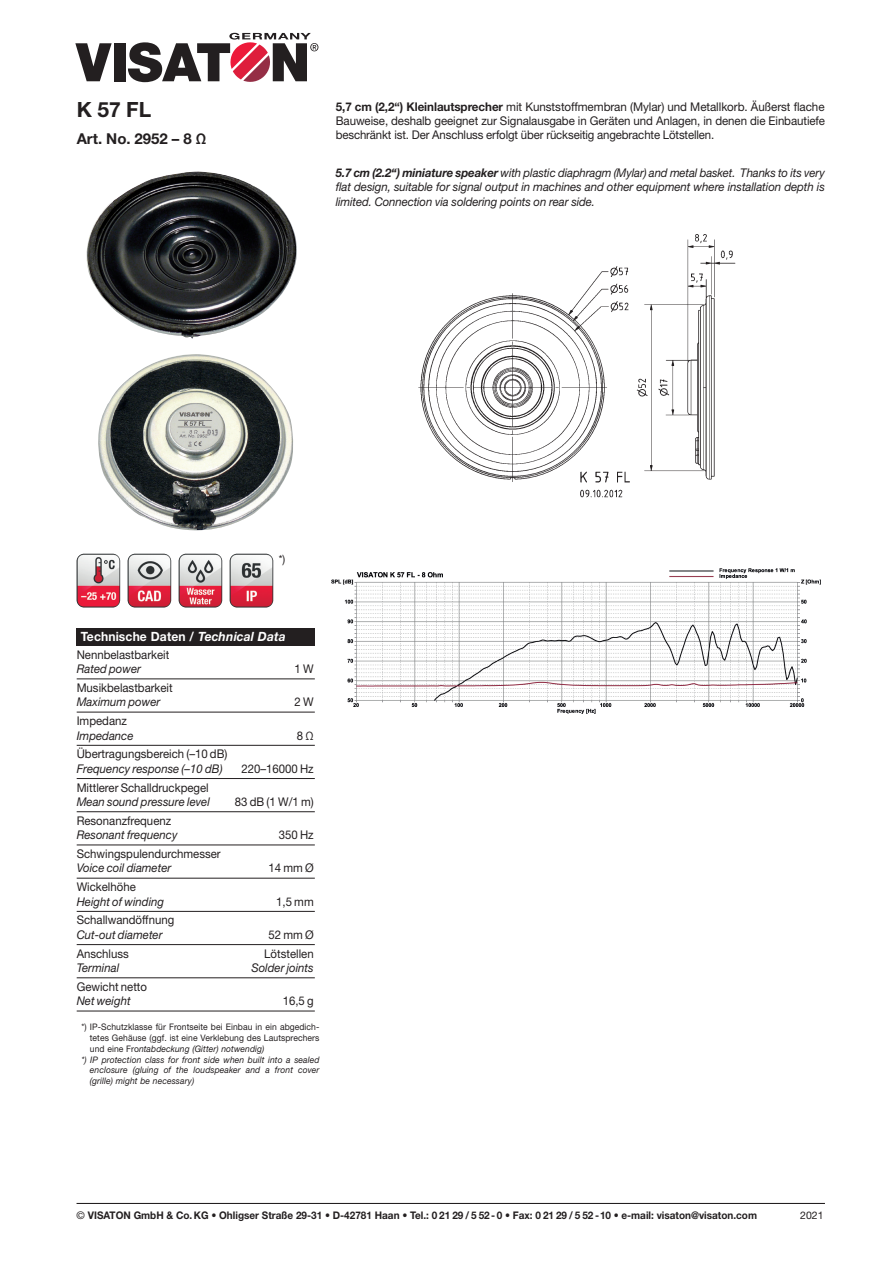
<style>
.page{position:relative;width:893px;height:1263px;background:#fff}
.page>*{position:absolute;margin:0;border:0;box-sizing:border-box;transform-origin:0 0}
.t1{font:700 21px "Helvetica Neue LT Std";color:#231f20}
.t2{font:700 15px "Helvetica Neue LT Std";color:#231f20}
.t3{font:700 12.75px "Helvetica Neue LT Std";letter-spacing:.01em;color:#fff;scale:.95 1}
.t4{font:italic 12px/14.4px "Helvetica Neue LT Std";color:#231f20;text-align:justify;scale:.95 1}
.t5{font:12px "Helvetica Neue LT Std";color:#231f20;scale:.95 1}
.t6{font:12px/14.4px "Helvetica Neue LT Std";color:#231f20;text-align:justify}
.t7{font:11.25px "Helvetica Neue LT Std";color:#231f20;scale:.95 1}
.t8{font:700 10.5px "Helvetica Neue LT Std";color:#231f20;scale:.95 1}
.t9{font:10.5px "Helvetica Neue LT Std";color:#231f20}
.t10{font:italic 9px "Helvetica Neue LT Std";letter-spacing:.01em;color:#231f20;scale:.95 1}
.t11{font:9px "Helvetica Neue LT Std";letter-spacing:.01em;color:#231f20;scale:.95 1}
.s1{font-weight:700}
.s2{font-style:italic}
.s3{font-style:normal}
.s4{font-weight:400}
</style>
<div class="page">
<svg style="left:75px;top:43px;width:37px;height:38px"></svg>
<div style="left:114px;top:43px;width:11px;height:38px;background:#231f20"></div>
<svg style="left:128px;top:33px;width:190px;height:50px"></svg>
<hr style="left:77px;top:1203px;width:748px;height:1px;background:#231f20">
<div style="left:77px;top:629px;width:238px;height:17px;background:#231f20"></div>
<hr style="left:77px;top:679px;width:238px;height:1px;background:#231f20">
<hr style="left:77px;top:712px;width:238px;height:1px;background:#231f20">
<hr style="left:77px;top:745px;width:238px;height:1px;background:#231f20">
<hr style="left:77px;top:778px;width:238px;height:1px;background:#231f20">
<hr style="left:77px;top:811px;width:238px;height:1px;background:#231f20">
<hr style="left:77px;top:845px;width:238px;height:1px;background:#231f20">
<hr style="left:77px;top:878px;width:238px;height:1px;background:#231f20">
<hr style="left:77px;top:911px;width:238px;height:1px;background:#231f20">
<hr style="left:77px;top:944px;width:238px;height:1px;background:#231f20">
<hr style="left:77px;top:977px;width:238px;height:1px;background:#231f20">
<hr style="left:77px;top:1011px;width:238px;height:1px;background:#231f20">
<img style="left:77px;top:554px;width:43px;height:53px">
<img style="left:128px;top:554px;width:43px;height:53px">
<img style="left:179px;top:554px;width:43px;height:53px">
<img style="left:230px;top:554px;width:43px;height:53px">
<img style="left:87px;top:172px;width:210px;height:166px">
<img style="left:98px;top:354px;width:195px;height:177px">
<img style="left:418px;top:234px;width:318px;height:264px">
<img style="left:332px;top:568px;width:489px;height:145px">
<h1 class="t1" style="left:77px;top:97px;width:76px">K 57 FL</h1>
<p class="t2" style="left:77px;top:129px;width:131px">Art. No. 2952 – 8 Ω</p>
<p class="t6" style="left:336px;top:99px;width:491px"><span class="s1">5,7 cm (2,2“) Kleinlautsprecher</span> mit Kunststoffmembran (Mylar) und Metallkorb. Äußerst flache Bauweise, deshalb geeignet zur Signalausgabe in Geräten und Anlagen, in denen die Einbautiefe beschränkt ist. Der Anschluss erfolgt über rückseitig angebrachte Lötstellen.</p>
<p class="t4" style="left:336px;top:165px;width:516px"><span class="s1">5.7 cm (2.2“) miniature speaker</span> with plastic diaphragm (Mylar) and metal basket. Thanks to its very flat design, suitable for signal output in machines and other equipment where installation depth is limited. Connection via soldering points on rear side.</p>
<p class="t7" style="left:279px;top:552px;width:8px">*)</p>
<p class="t3" style="left:81px;top:628px;width:217px">Technische Daten / <span class="s2">Technical Data</span></p>
<p class="t5" style="left:77px;top:647px;width:99px">Nennbelastbarkeit</p>
<p class="t4" style="left:77px;top:661px;width:69px">Rated power</p>
<p class="t5" style="left:295px;top:662px;width:22px">1 W</p>
<p class="t5" style="left:77px;top:680px;width:103px">Musikbelastbarkeit</p>
<p class="t4" style="left:77px;top:695px;width:90px">Maximum power</p>
<p class="t5" style="left:295px;top:695px;width:22px">2 W</p>
<p class="t5" style="left:77px;top:714px;width:54px">Impedanz</p>
<p class="t4" style="left:77px;top:728px;width:61px">Impedance</p>
<p class="t5" style="left:297px;top:728px;width:19px">8 Ω</p>
<p class="t5" style="left:77px;top:747px;width:160px">Übertragungsbereich (–10 dB)</p>
<p class="t4" style="left:77px;top:761px;width:155px">Frequency response (–10 dB)</p>
<p class="t5" style="left:241px;top:761px;width:78px">220–16000 Hz</p>
<p class="t5" style="left:77px;top:780px;width:141px">Mittlerer Schalldruckpegel</p>
<p class="t4" style="left:77px;top:794px;width:142px">Mean sound pressure level</p>
<p class="t5" style="left:235px;top:794px;width:84px">83 dB (1 W/1 m)</p>
<p class="t5" style="left:77px;top:813px;width:101px">Resonanzfrequenz</p>
<p class="t4" style="left:77px;top:827px;width:108px">Resonant frequency</p>
<p class="t5" style="left:279px;top:828px;width:38px">350 Hz</p>
<p class="t5" style="left:77px;top:846px;width:153px">Schwingspulendurchmesser</p>
<p class="t4" style="left:77px;top:861px;width:101px">Voice coil diameter</p>
<p class="t5" style="left:268px;top:861px;width:49px">14 mm Ø</p>
<p class="t5" style="left:77px;top:880px;width:64px">Wickelhöhe</p>
<p class="t4" style="left:77px;top:894px;width:94px">Height of winding</p>
<p class="t5" style="left:276px;top:894px;width:41px">1,5 mm</p>
<p class="t5" style="left:77px;top:913px;width:104px">Schallwandöffnung</p>
<p class="t4" style="left:77px;top:927px;width:92px">Cut-out diameter</p>
<p class="t5" style="left:268px;top:927px;width:49px">52 mm Ø</p>
<p class="t5" style="left:77px;top:946px;width:56px">Anschluss</p>
<p class="t5" style="left:264px;top:946px;width:54px">Lötstellen</p>
<p class="t4" style="left:77px;top:960px;width:46px">Terminal</p>
<p class="t4" style="left:251px;top:960px;width:67px">Solder joints</p>
<p class="t5" style="left:77px;top:979px;width:76px">Gewicht netto</p>
<p class="t4" style="left:77px;top:993px;width:58px">Net weight</p>
<p class="t5" style="left:283px;top:994px;width:34px">16,5 g</p>
<p class="t11" style="left:81px;top:1021px;width:252px">*) IP-Schutzklasse für Frontseite bei Einbau in ein abgedich-</p>
<p class="t11" style="left:90px;top:1032px;width:243px">tetes Gehäuse (ggf. ist eine Verklebung des Lautsprechers</p>
<p class="t10" style="left:90px;top:1043px;width:185px"><span class="s3">und eine Fro</span>ntabdeckung (Gitter) notwendig)</p>
<p class="t10" style="left:81px;top:1054px;width:252px">*) IP protection class for front side when built into a sealed</p>
<p class="t10" style="left:90px;top:1065px;width:243px">enclosure (gluing of the loudspeaker and a front cover</p>
<p class="t10" style="left:90px;top:1076px;width:111px">(grille) might be necessary)</p>
<p class="t8" style="left:77px;top:1209px;width:718px"><span class="s4">©</span> VISATON GmbH &amp; Co. KG • Ohligser Straße 29-31 • D-42781 Haan • Tel.: 0 21 29 / 5 52- 0 • Fax: 0 21 29 / 5 52 -10 • e-mail: visaton@visaton.com</p>
<p class="t9" style="left:800px;top:1209px;width:25px">2021</p>
</div>
